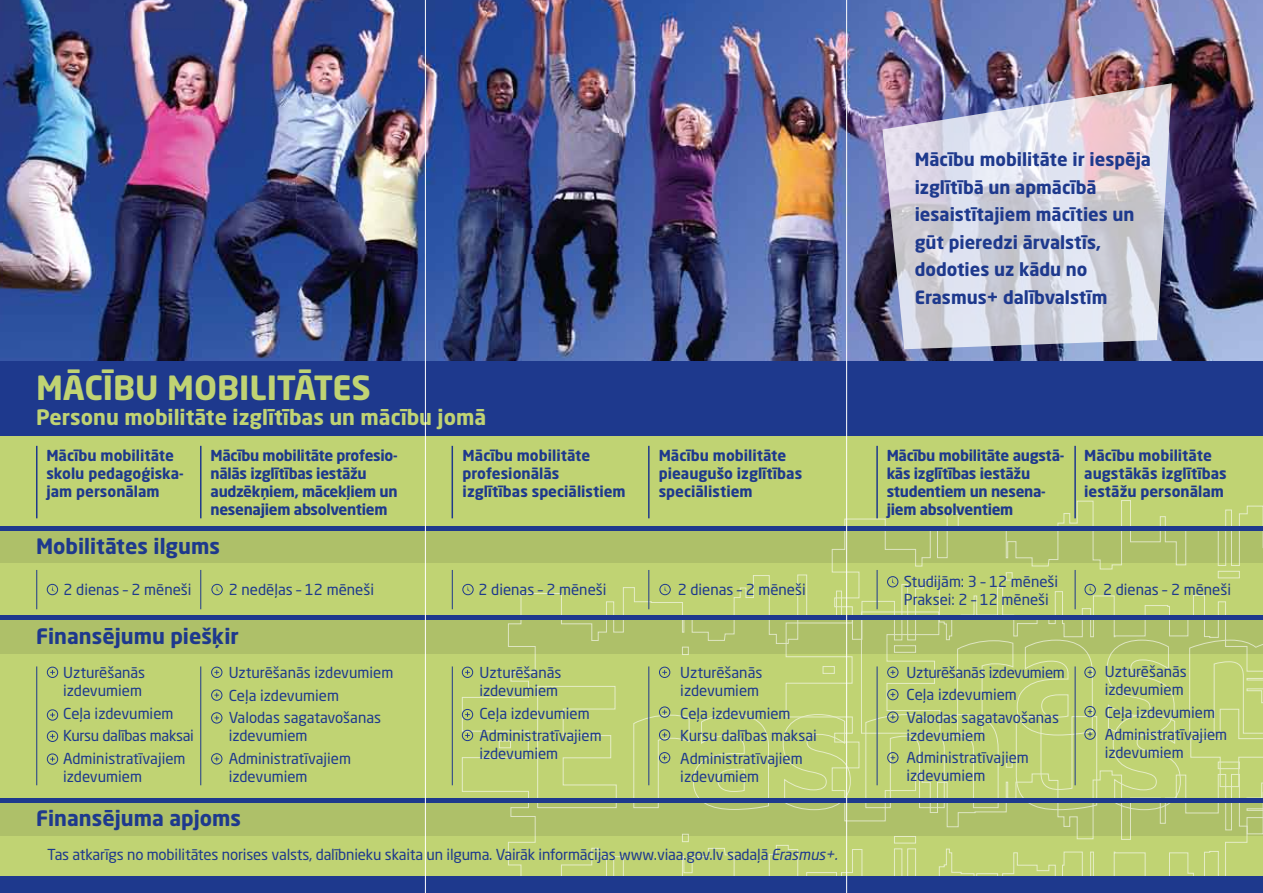
<style>
.page{position:relative;width:1263px;height:893px;background:#fff}
.page>*{position:absolute;margin:0;border:0;box-sizing:border-box;transform-origin:0 0}
.t1{font:700 33px "Neo Sans Pro";color:#c0d373}
.t2{font:700 21px "Neo Sans Pro";color:#1e398d}
.t3{font:700 21px "Neo Sans Pro";color:#c0d373}
.t4{font:700 18px/27.6px "Neo Sans Pro";color:#1e398d}
.t5{font:15px/22.5px "Neo Sans Pro";color:#1e398d}
.t6{font:700 15px/18px "Neo Sans Pro";color:#1e398d}
.t7{font:700 15px/18px "Neo Sans Pro";letter-spacing:-.02em;color:#1e398d}
.s1{font-style:italic}
</style>
<div class="page">
<div style="left:0;top:56px;width:1263px;height:837px;background:#c0d373"></div>
<div style="left:0;top:526px;width:1263px;height:36px;background:#aec069"></div>
<div style="left:0;top:617px;width:1263px;height:36px;background:#aec069"></div>
<div style="left:0;top:799px;width:1263px;height:36px;background:#aec069"></div>
<svg style="left:785px;top:500px;width:478px;height:74px"></svg>
<svg style="left:462px;top:574px;width:801px;height:302px"></svg>
<div style="left:0;top:876px;width:1263px;height:17px;background:#1e398d"></div>
<img style="left:0;top:0;width:1263px;height:361px">
<img style="left:882px;top:83px;width:290px;height:266px">
<div style="left:0;top:361px;width:1263px;height:74px;background:#1e398d"></div>
<svg style="left:214px;top:670px;width:5px;height:5px"></svg>
<div style="left:211px;top:667px;width:11px;height:11px;border:1px solid #1e398d;border-radius:50%"></div>
<svg style="left:214px;top:693px;width:5px;height:4px"></svg>
<div style="left:211px;top:690px;width:11px;height:11px;border:1px solid #1e398d;border-radius:50%"></div>
<svg style="left:214px;top:715px;width:5px;height:5px"></svg>
<div style="left:211px;top:712px;width:11px;height:11px;border:1px solid #1e398d;border-radius:50%"></div>
<svg style="left:465px;top:670px;width:5px;height:5px"></svg>
<div style="left:462px;top:667px;width:11px;height:11px;border:1px solid #1e398d;border-radius:50%"></div>
<svg style="left:465px;top:712px;width:5px;height:5px"></svg>
<div style="left:462px;top:709px;width:11px;height:11px;border:1px solid #1e398d;border-radius:50%"></div>
<svg style="left:465px;top:733px;width:5px;height:5px"></svg>
<div style="left:462px;top:730px;width:11px;height:11px;border:1px solid #1e398d;border-radius:50%"></div>
<svg style="left:214px;top:756px;width:5px;height:5px"></svg>
<div style="left:211px;top:753px;width:11px;height:11px;border:1px solid #1e398d;border-radius:50%"></div>
<svg style="left:50px;top:670px;width:5px;height:5px"></svg>
<div style="left:47px;top:667px;width:11px;height:11px;border:1px solid #1e398d;border-radius:50%"></div>
<div style="left:887px;top:576px;width:11px;height:11px;border:1px solid #1e398d;border-radius:50%"></div>
<svg style="left:892px;top:577px;width:4px;height:7px"></svg>
<svg style="left:50px;top:713px;width:5px;height:4px"></svg>
<div style="left:47px;top:709px;width:11px;height:11px;border:1px solid #1e398d;border-radius:50%"></div>
<svg style="left:50px;top:734px;width:5px;height:5px"></svg>
<div style="left:47px;top:731px;width:11px;height:11px;border:1px solid #1e398d;border-radius:50%"></div>
<svg style="left:50px;top:757px;width:5px;height:4px"></svg>
<div style="left:47px;top:754px;width:11px;height:11px;border:1px solid #1e398d;border-radius:50%"></div>
<svg style="left:662px;top:670px;width:5px;height:5px"></svg>
<div style="left:659px;top:667px;width:11px;height:11px;border:1px solid #1e398d;border-radius:50%"></div>
<svg style="left:662px;top:710px;width:5px;height:4px"></svg>
<div style="left:659px;top:707px;width:11px;height:11px;border:1px solid #1e398d;border-radius:50%"></div>
<svg style="left:662px;top:732px;width:5px;height:5px"></svg>
<div style="left:659px;top:729px;width:11px;height:11px;border:1px solid #1e398d;border-radius:50%"></div>
<svg style="left:662px;top:755px;width:5px;height:5px"></svg>
<div style="left:659px;top:752px;width:11px;height:11px;border:1px solid #1e398d;border-radius:50%"></div>
<svg style="left:890px;top:670px;width:5px;height:5px"></svg>
<div style="left:887px;top:667px;width:11px;height:11px;border:1px solid #1e398d;border-radius:50%"></div>
<svg style="left:890px;top:692px;width:5px;height:5px"></svg>
<div style="left:887px;top:689px;width:11px;height:11px;border:1px solid #1e398d;border-radius:50%"></div>
<svg style="left:890px;top:715px;width:5px;height:4px"></svg>
<div style="left:887px;top:712px;width:11px;height:11px;border:1px solid #1e398d;border-radius:50%"></div>
<svg style="left:1087px;top:670px;width:5px;height:5px"></svg>
<div style="left:1084px;top:667px;width:11px;height:11px;border:1px solid #1e398d;border-radius:50%"></div>
<svg style="left:1087px;top:709px;width:5px;height:5px"></svg>
<div style="left:1084px;top:706px;width:11px;height:11px;border:1px solid #1e398d;border-radius:50%"></div>
<svg style="left:1087px;top:732px;width:5px;height:4px"></svg>
<div style="left:1084px;top:729px;width:11px;height:11px;border:1px solid #1e398d;border-radius:50%"></div>
<svg style="left:890px;top:755px;width:5px;height:5px"></svg>
<div style="left:887px;top:752px;width:11px;height:11px;border:1px solid #1e398d;border-radius:50%"></div>
<hr style="left:0;top:526px;width:1263px;height:4px;background:#1e398d">
<hr style="left:0;top:616px;width:1263px;height:4px;background:#1e398d">
<hr style="left:0;top:799px;width:1263px;height:4px;background:#1e398d">
<hr style="left:200px;top:446px;width:1px;height:72px;background:#1e398d">
<hr style="left:36px;top:446px;width:2px;height:72px;background:#1e398d">
<hr style="left:648px;top:446px;width:1px;height:72px;background:#1e398d">
<hr style="left:451px;top:446px;width:2px;height:72px;background:#1e398d">
<hr style="left:1074px;top:446px;width:2px;height:72px;background:#1e398d">
<hr style="left:876px;top:446px;width:2px;height:72px;background:#1e398d">
<hr style="left:200px;top:570px;width:1px;height:39px;background:#1e398d">
<hr style="left:36px;top:570px;width:1px;height:39px;background:#1e398d">
<hr style="left:648px;top:570px;width:1px;height:39px;background:#1e398d">
<hr style="left:452px;top:570px;width:1px;height:39px;background:#1e398d">
<hr style="left:1075px;top:570px;width:1px;height:39px;background:#1e398d">
<hr style="left:877px;top:570px;width:1px;height:39px;background:#1e398d">
<hr style="left:200px;top:666px;width:1px;height:119px;background:#1e398d">
<hr style="left:36px;top:666px;width:1px;height:119px;background:#1e398d">
<hr style="left:648px;top:666px;width:1px;height:119px;background:#1e398d">
<hr style="left:452px;top:666px;width:1px;height:119px;background:#1e398d">
<hr style="left:1075px;top:666px;width:1px;height:119px;background:#1e398d">
<hr style="left:877px;top:666px;width:1px;height:119px;background:#1e398d">
<div style="left:659px;top:584px;width:12px;height:11px;border:1px solid #1e398d;border-radius:50%"></div>
<svg style="left:664px;top:585px;width:4px;height:7px"></svg>
<div style="left:1085px;top:584px;width:11px;height:11px;border:1px solid #1e398d;border-radius:50%"></div>
<svg style="left:1089px;top:585px;width:4px;height:7px"></svg>
<div style="left:462px;top:584px;width:11px;height:11px;border:1px solid #1e398d;border-radius:50%"></div>
<svg style="left:467px;top:585px;width:4px;height:7px"></svg>
<div style="left:212px;top:584px;width:11px;height:11px;border:1px solid #1e398d;border-radius:50%"></div>
<svg style="left:216px;top:585px;width:4px;height:7px"></svg>
<div style="left:47px;top:584px;width:11px;height:11px;border:1px solid #1e398d;border-radius:50%"></div>
<svg style="left:52px;top:585px;width:4px;height:7px"></svg>
<hr style="left:846px;top:0;width:1px;height:893px;background:#fff">
<hr style="left:425px;top:0;width:1px;height:893px;background:#fff">
<h1 class="t1" style="left:36px;top:366px;width:336px">MĀCĪBU MOBILITĀTES</h1>
<h2 class="t3" style="left:36px;top:403px;width:452px">Personu mobilitāte izglītības un mācību jomā</h2>
<p class="t4" style="left:915px;top:145px;width:238px">Mācību mobilitāte ir iespēja izglītībā un apmācībā iesaistītajiem mācīties un gūt pieredzi ārvalstīs, dodoties uz kādu no<br>Erasmus+ dalībvalstīm</p>
<p class="t6" style="left:46px;top:446px;width:139px">Mācību mobilitāte skolu pedagoģiska&shy;jam personālam</p>
<p class="t7" style="left:211px;top:446px;width:189px">Mācību mobilitāte profesio&shy;nālās izglītības iestāžu audzēkņiem, mācekļiem un nesenajiem absolventiem</p>
<p class="t6" style="left:463px;top:446px;width:165px">Mācību mobilitāte profesionālās izglītības speciālistiem</p>
<p class="t6" style="left:659px;top:446px;width:145px">Mācību mobilitāte pieaugušo izglītības speciālistiem</p>
<p class="t7" style="left:887px;top:446px;width:179px">Mācību mobilitāte augstā&shy;kās izglītības iestāžu studentiem un nesena&shy;jiem absolventiem</p>
<p class="t6" style="left:1084px;top:446px;width:144px">Mācību mobilitāte augstākās izglītības iestāžu personālam</p>
<h2 class="t2" style="left:36px;top:532px;width:185px">Mobilitātes ilgums</h2>
<p class="t5" style="left:63px;top:578px;width:130px">2 dienas – 2 mēneši</p>
<p class="t5" style="left:229px;top:578px;width:147px">2 nedēļas – 12 mēneši</p>
<p class="t5" style="left:478px;top:578px;width:130px">2 dienas – 2 mēneši</p>
<p class="t5" style="left:678px;top:578px;width:130px">2 dienas – 2 mēneši</p>
<p class="t5" style="left:904px;top:572px;width:156px;line-height:18.6px">Studijām: 3 – 12 mēneši<br>Praksei: 2 – 12 mēneši</p>
<p class="t5" style="left:1103px;top:578px;width:130px">2 dienas – 2 mēneši</p>
<h2 class="t2" style="left:36px;top:623px;width:204px">Finansējumu piešķir</h2>
<p class="t5" style="left:63px;top:663px;width:84px;line-height:18px">Uzturēšanās izdevumiem</p>
<p class="t5" style="left:63px;top:702px;width:132px">Ceļa izdevumiem<br>Kursu dalības maksai<br>Administratīvajiem</p>
<p class="t5" style="left:63px;top:765px;width:80px">izdevumiem</p>
<p class="t5" style="left:229px;top:661px;width:166px">Uzturēšanās izdevumiem<br>Ceļa izdevumiem<br>Valodas sagatavošanas</p>
<p class="t5" style="left:229px;top:724px;width:124px">izdevumiem<br>Administratīvajiem</p>
<p class="t5" style="left:229px;top:765px;width:80px">izdevumiem</p>
<h2 class="t2" style="left:36px;top:805px;width:207px">Finansējuma apjoms</h2>
<p class="t5" style="left:479px;top:663px;width:84px;line-height:18px">Uzturēšanās izdevumiem</p>
<p class="t5" style="left:479px;top:702px;width:124px">Ceļa izdevumiem<br>Administratīvajiem</p>
<p class="t5" style="left:479px;top:742px;width:80px">izdevumiem</p>
<p class="t5" style="left:680px;top:663px;width:84px;line-height:18px">Uzturēšanās izdevumiem</p>
<p class="t5" style="left:680px;top:702px;width:138px">Ceļa izdevumiem<br>Kursu dalības maksai<br>Administratīvajiem</p>
<p class="t5" style="left:680px;top:765px;width:80px">izdevumiem</p>
<p class="t5" style="left:47px;top:843px;width:795px">Tas atkarīgs no mobilitātes norises valsts, dalībnieku skaita un ilguma. Vairāk informācijas www.viaa.gov.lv sadaļā <span class="s1">Erasmus+.</span></p>
<p class="t5" style="left:906px;top:661px;width:160px">Uzturēšanās izdevumiem<br>Ceļa izdevumiem<br>Valodas sagatavošanas</p>
<p class="t5" style="left:906px;top:724px;width:124px">izdevumiem<br>Administratīvajiem</p>
<p class="t5" style="left:906px;top:764px;width:80px">izdevumiem</p>
<p class="t5" style="left:1105px;top:662px;width:84px;line-height:18px">Uzturēšanās izdevumiem</p>
<p class="t5" style="left:1105px;top:701px;width:124px">Ceļa izdevumiem<br>Administratīvajiem</p>
<p class="t5" style="left:1105px;top:741px;width:80px">izdevumiem</p>
</div>
